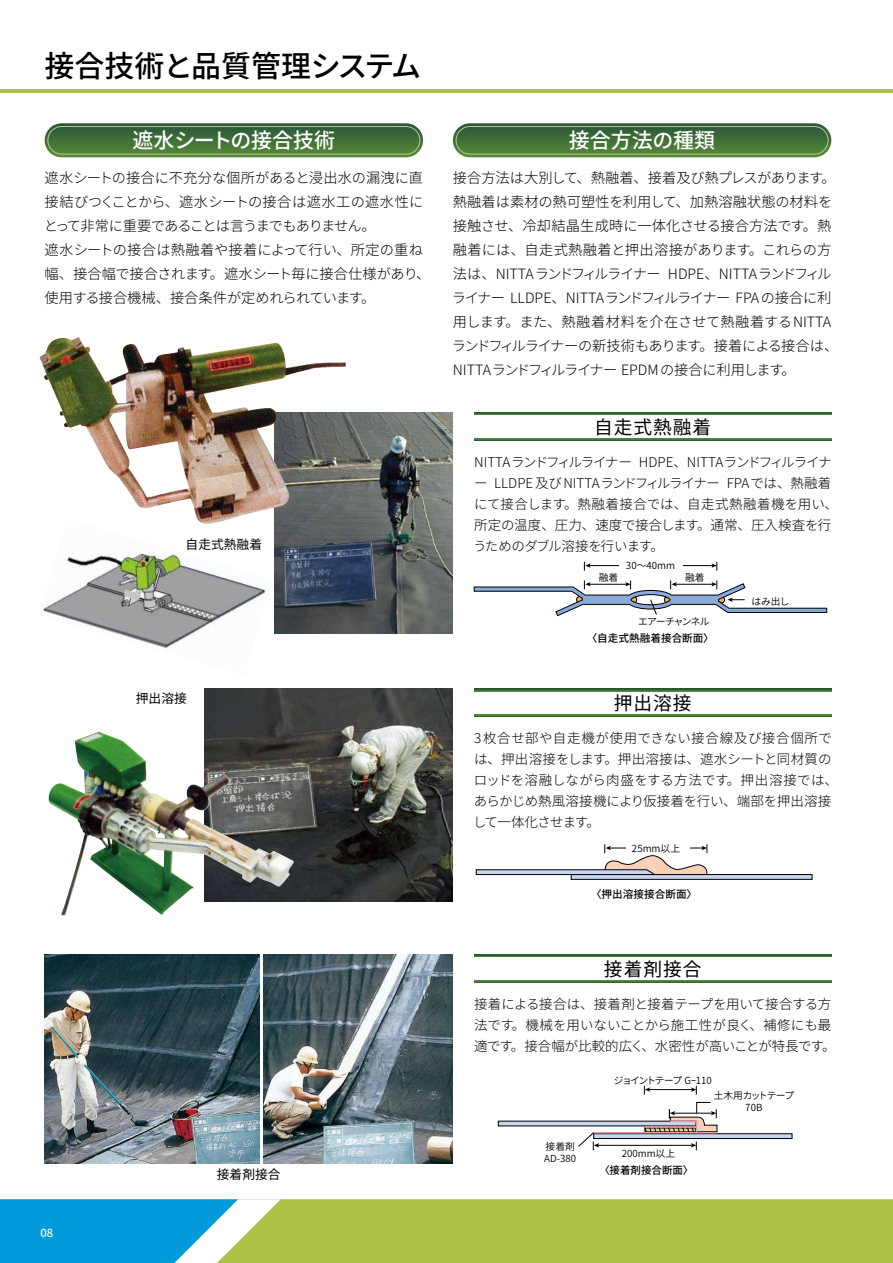
<style>
.page{position:relative;width:893px;height:1263px;background:#fff}
.page>*{position:absolute;margin:0;border:0;box-sizing:border-box;transform-origin:0 0}
.t1{font:500 30px "Source Han Sans JP";letter-spacing:-.005em;color:#000}
.t2{font:500 21px "Source Han Sans JP";color:#fff}
.t3{font:18.75px "Source Han Sans JP";letter-spacing:.05em;color:#000}
.t4{font:300 14.25px/24px "Source Han Sans JP";letter-spacing:-.01em;color:#000}
.t5{font:300 13.5px/21px "Source Han Sans JP";color:#000}
.t6{font:12.75px "Source Han Sans JP";color:#000}
.t7{font:500 11.25px "Source Han Sans JP";color:#fff}
.t8{font:500 10.65px "Source Han Sans JP";color:#000}
.t9{font:500 10.5px "Source Han Sans JP";color:#000}
.t10{font:9.75px/11.7px "Source Han Sans JP";color:#000}
.t11{font:9.75px "Source Han Sans JP";letter-spacing:-.125em;color:#000}
.t12{font:9.75px/11.7px "Source Han Sans JP";letter-spacing:-.04em;color:#000;text-align:center}
.t13{font:9.75px "Source Han Sans JP";letter-spacing:-.095em;color:#000}
</style>
<div class="page">
<svg style="left:0;top:1199px;width:893px;height:64px;background:#87bb6f"></svg>
<hr style="left:0;top:89px;width:893px;height:3px;background:#abc244">
<img style="left:264px;top:955px;width:189px;height:208px">
<img style="left:274px;top:412px;width:179px;height:222px">
<img style="left:204px;top:689px;width:249px;height:212px">
<img style="left:45px;top:955px;width:214px;height:208px">
<img style="left:42px;top:551px;width:224px;height:98px">
<img style="left:48px;top:732px;width:246px;height:183px">
<img style="left:39px;top:337px;width:307px;height:188px">
<hr style="left:474px;top:714px;width:357px;height:2px;background:#518436">
<svg style="left:474px;top:689px;width:357px;height:2px"></svg>
<hr style="left:649px;top:1089px;width:43px;height:1px;background:#000">
<svg style="left:644px;top:1086px;width:6px;height:9px"></svg>
<svg style="left:691px;top:1086px;width:6px;height:9px"></svg>
<hr style="left:597px;top:1145px;width:95px;height:1px;background:#000">
<svg style="left:691px;top:1141px;width:6px;height:9px"></svg>
<hr style="left:594px;top:1134px;width:198px;height:4px;background:#c7d5ed">
<div style="left:593px;top:1133px;width:199px;height:6px;border:1px solid #000"></div>
<div style="left:498px;top:1121px;width:198px;height:5px;background:#c7d5ed"></div>
<hr style="left:594px;top:1132px;width:122px;height:1px;background:#f198a7">
<svg style="left:644px;top:1102px;width:74px;height:33px"></svg>
<hr style="left:645px;top:1126px;width:51px;height:2px;background:#f198a7">
<svg style="left:578px;top:1132px;width:21px;height:18px"></svg>
<svg style="left:475px;top:844px;width:233px;height:33px"></svg>
<div style="left:571px;top:874px;width:241px;height:5px;background:#c7d5ed"></div>
<div style="left:571px;top:874px;width:241px;height:6px;border:1px solid #000"></div>
<div style="left:626px;top:846px;width:64px;height:5px;background:#fff"></div>
<hr style="left:589px;top:565px;width:124px;height:1px;background:#000">
<svg style="left:711px;top:562px;width:7px;height:9px"></svg>
<svg style="left:584px;top:562px;width:7px;height:9px"></svg>
<div style="left:619px;top:563px;width:64px;height:5px;background:#fff"></div>
<svg style="left:473px;top:580px;width:354px;height:37px"></svg>
<div style="left:45px;top:123px;width:378px;height:34px;background:linear-gradient(to bottom,#305940,#538834);border-radius:17px"></div>
<div style="left:47px;top:126px;width:373px;height:29px;border:1px solid #b4c38f;border-radius:14px"></div>
<div style="left:453px;top:123px;width:378px;height:34px;background:linear-gradient(to bottom,#2f593f,#548834);border-radius:17px"></div>
<div style="left:455px;top:126px;width:374px;height:29px;border:1px solid #b4c38f;border-radius:14px"></div>
<hr style="left:474px;top:438px;width:357px;height:2px;background:#4d8036">
<svg style="left:474px;top:412px;width:357px;height:3px"></svg>
<hr style="left:474px;top:980px;width:357px;height:2px;background:#4f8236">
<svg style="left:474px;top:955px;width:357px;height:2px"></svg>
<h1 class="t1" style="left:45px;top:50px;width:378px">接合技術と品質管理システム</h1>
<h2 class="t2" style="left:133px;top:129px;width:204px">遮水シートの接合技術</h2>
<h2 class="t2" style="left:569px;top:129px;width:148px">接合方法の種類</h2>
<p class="t4" style="left:44px;top:166px;width:387px">遮水シートの接合に不充分な個所があると浸出水の漏洩に直接結びつくことから、遮水シートの接合は遮水工の遮水性にとって非常に重要であることは言うまでもありません。<br>遮水シートの接合は熱融着や接着によって行い、所定の重ね幅、接合幅で接合されます。遮水シート毎に接合仕様があり、使用する接合機械、接合条件が定めれられています。</p>
<p class="t4" style="left:452px;top:166px;width:388px">接合方法は大別して、熱融着、接着及び熱プレスがあります。熱融着は素材の熱可塑性を利用して、加熱溶融状態の材料を接触させ、冷却結晶生成時に一体化させる接合方法です。熱融着には、自走式熱融着と押出溶接があります。これらの方法は、NITTAランドフィルライナー HDPE、NITTAランドフィルライナー LLDPE、NITTAランドフィルライナー FPAの接合に利用します。また、熱融着材料を介在させて熱融着するNITTAランドフィルライナーの新技術もあります。接着による接合は、NITTAランドフィルライナー EPDMの接合に利用します。</p>
<p class="t6" style="left:186px;top:537px;width:78px">自走式熱融着</p>
<p class="t6" style="left:136px;top:691px;width:53px">押出溶接</p>
<h3 class="t3" style="left:594px;top:416px;width:119px">自走式熱融着</h3>
<p class="t5" style="left:473px;top:452px;width:366px">NITTAランドフィルライナー HDPE、NITTAランドフィルライナー LLDPE 及びNITTAランドフィルライナー FPAでは、熱融着にて接合します。熱融着接合では、自走式熱融着機を用い、所定の温度、圧力、速度で接合します。通常、圧入検査を行うためのダブル溶接を行います。</p>
<p class="t10" style="left:626px;top:560px;width:51px">30～40mm</p>
<p class="t10" style="left:599px;top:572px;width:21px">融着</p>
<p class="t10" style="left:685px;top:572px;width:21px">融着</p>
<p class="t13" style="left:638px;top:615px;width:73px">エアーチャンネル</p>
<p class="t10" style="left:751px;top:596px;width:40px">はみ出し</p>
<p class="t8" style="left:587px;top:632px;width:129px">〈自走式熱融着接合断面〉</p>
<h3 class="t3" style="left:614px;top:693px;width:79px">押出溶接</h3>
<p class="t5" style="left:473px;top:728px;width:366px">3枚合せ部や自走機が使用できない接合線及び接合個所では、押出溶接をします。押出溶接は、遮水シートと同材質のロッドを溶融しながら肉盛をする方法です。押出溶接では、あらかじめ熱風溶接機により仮接着を行い、端部を押出溶接して一体化させます。</p>
<p class="t10" style="left:632px;top:843px;width:50px">25mm以上</p>
<p class="t8" style="left:591px;top:888px;width:107px">〈押出溶接接合断面〉</p>
<h3 class="t3" style="left:604px;top:958px;width:99px">接着剤接合</h3>
<p class="t5" style="left:474px;top:994px;width:363px">接着による接合は、接着剤と接着テープを用いて接合する方法です。機械を用いないことから施工性が良く、補修にも最適です。接合幅が比較的広く、水密性が高いことが特長です。</p>
<p class="t11" style="left:614px;top:1075px;width:100px">ジョイントテープ Gｰ110</p>
<p class="t10" style="left:544px;top:1141px;width:33px">接着剤<br>AD-380</p>
<p class="t10" style="left:622px;top:1147px;width:55px">200mm以上</p>
<p class="t12" style="left:714px;top:1090px;width:82px">土木用カットテープ<br>70B</p>
<p class="t7" style="left:40px;top:1226px;width:14px">08</p>
<p class="t6" style="left:217px;top:1167px;width:65px">接着剤接合</p>
<p class="t9" style="left:599px;top:1165px;width:95px">〈接着剤接合断面〉</p>
</div>
